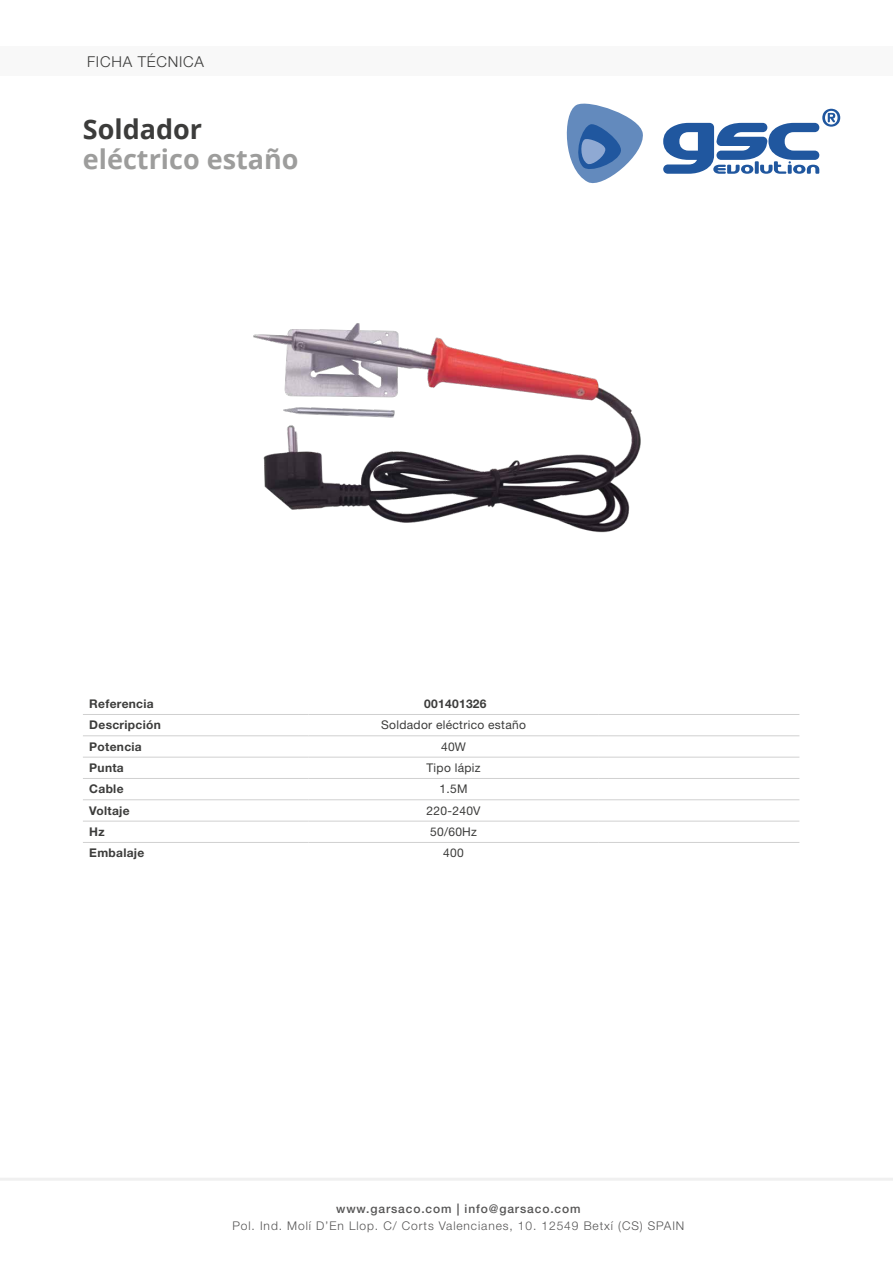
<style>
.page{position:relative;width:893px;height:1263px;background:#fff}
.page>*{position:absolute;margin:0;border:0;box-sizing:border-box;transform-origin:0 0}
.t1{font:700 27px "Open Sans";color:#9d9d9c}
.t2{font:700 27px "Open Sans";color:#3c3c3b}
.t3{font:300 15px "Helvetica Neue LT Std";letter-spacing:.05em;color:#3c3c3b}
.t4{font:700 12px "Helvetica Neue LT Std";letter-spacing:.025em;color:#3c3c3b}
.t5{font:300 12px "Helvetica Neue LT Std";letter-spacing:.075em;color:#565555}
.t6{font:12px "Helvetica Neue LT Std";letter-spacing:.025em;color:#3c3c3b}
.t7{font:500 12px "Helvetica Neue LT Std";letter-spacing:.075em;color:#565555}
</style>
<div class="page">
<svg style="left:663px;top:109px;width:177px;height:65px"></svg>
<svg style="left:566px;top:103px;width:77px;height:81px"></svg>
<hr style="left:0;top:1178px;width:893px;height:3px;background:#f0f0f0">
<div style="left:0;top:47px;width:893px;height:29px;background:#f8f8f8"></div>
<img style="left:253px;top:323px;width:388px;height:210px">
<hr style="left:83px;top:735px;width:225px;height:1px;background:#d0d0d0">
<hr style="left:308px;top:735px;width:291px;height:1px;background:#d0d0d0">
<hr style="left:599px;top:735px;width:200px;height:1px;background:#d0d0d0">
<hr style="left:83px;top:757px;width:225px;height:1px;background:#d0d0d0">
<hr style="left:308px;top:757px;width:291px;height:1px;background:#d0d0d0">
<hr style="left:599px;top:757px;width:200px;height:1px;background:#d0d0d0">
<hr style="left:83px;top:778px;width:225px;height:1px;background:#d0d0d0">
<hr style="left:308px;top:778px;width:291px;height:1px;background:#d0d0d0">
<hr style="left:599px;top:778px;width:200px;height:1px;background:#d0d0d0">
<hr style="left:83px;top:799px;width:225px;height:1px;background:#d0d0d0">
<hr style="left:308px;top:799px;width:291px;height:1px;background:#d0d0d0">
<hr style="left:599px;top:799px;width:200px;height:1px;background:#d0d0d0">
<hr style="left:83px;top:821px;width:225px;height:1px;background:#d0d0d0">
<hr style="left:308px;top:821px;width:291px;height:1px;background:#d0d0d0">
<hr style="left:599px;top:821px;width:200px;height:1px;background:#d0d0d0">
<hr style="left:599px;top:842px;width:200px;height:1px;background:#d0d0d0">
<hr style="left:83px;top:714px;width:225px;height:1px;background:#d0d0d0">
<hr style="left:308px;top:714px;width:291px;height:1px;background:#d0d0d0">
<hr style="left:599px;top:714px;width:200px;height:1px;background:#d0d0d0">
<hr style="left:83px;top:842px;width:225px;height:1px;background:#d0d0d0">
<hr style="left:308px;top:842px;width:291px;height:1px;background:#d0d0d0">
<p class="t3" style="left:87px;top:52px;width:118px">FICHA TÉCNICA</p>
<h1 class="t2" style="left:83px;top:110px;width:121px">Soldador</h1>
<h1 class="t1" style="left:83px;top:140px;width:217px">eléctrico estaño</h1>
<p class="t4" style="left:89px;top:696px;width:66px">Referencia</p>
<p class="t4" style="left:424px;top:696px;width:64px">001401326</p>
<p class="t4" style="left:89px;top:718px;width:73px">Descripción</p>
<p class="t6" style="left:381px;top:718px;width:146px">Soldador eléctrico estaño</p>
<p class="t4" style="left:89px;top:739px;width:54px">Potencia</p>
<p class="t6" style="left:441px;top:739px;width:27px">40W</p>
<p class="t4" style="left:89px;top:760px;width:36px">Punta</p>
<p class="t6" style="left:426px;top:761px;width:56px">Tipo lápiz</p>
<p class="t4" style="left:89px;top:782px;width:36px">Cable</p>
<p class="t6" style="left:440px;top:782px;width:30px">1.5M</p>
<p class="t4" style="left:89px;top:803px;width:42px">Voltaje</p>
<p class="t6" style="left:426px;top:803px;width:56px">220-240V</p>
<p class="t4" style="left:89px;top:824px;width:17px">Hz</p>
<p class="t6" style="left:430px;top:825px;width:48px">50/60Hz</p>
<p class="t4" style="left:89px;top:846px;width:57px">Embalaje</p>
<p class="t6" style="left:443px;top:846px;width:22px">400</p>
<p class="t7" style="left:336px;top:1202px;width:246px">www.garsaco.com | info@garsaco.com</p>
<p class="t5" style="left:232px;top:1218px;width:453px">Pol. Ind. Molí D’En Llop. C/ Corts Valencianes, 10. 12549 Betxí (CS) SPAIN</p>
</div>
